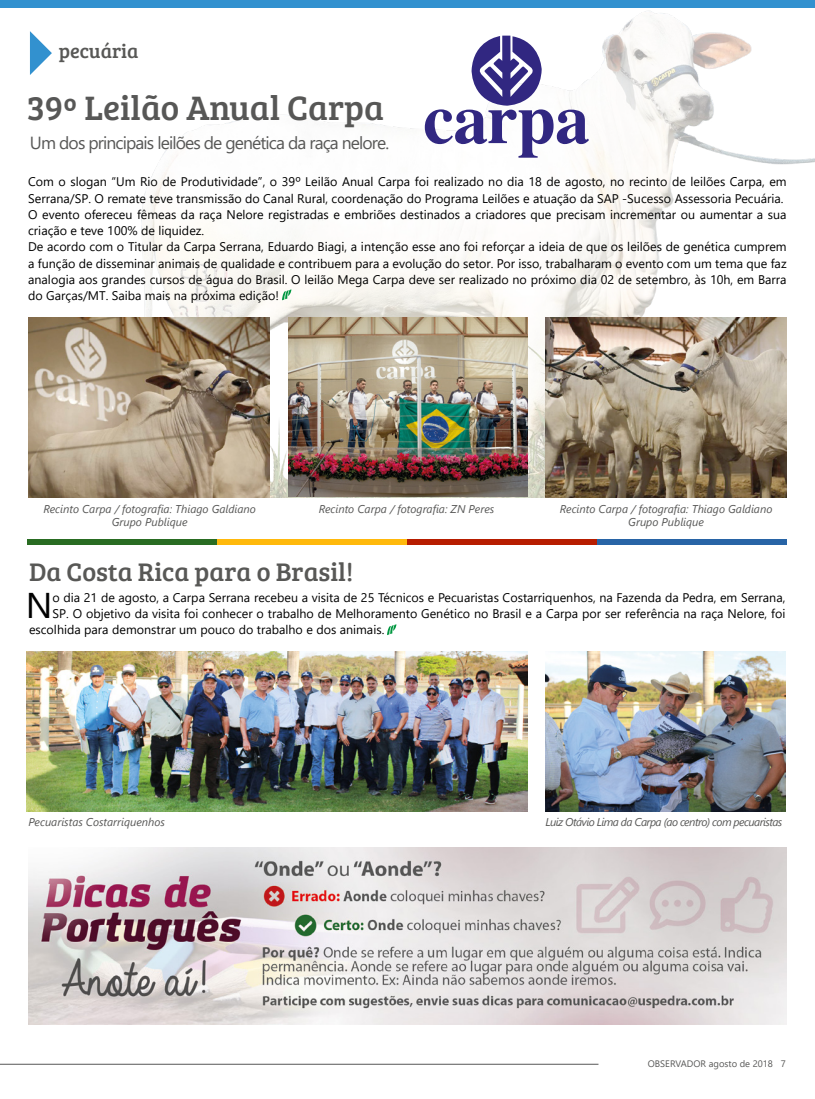
<style>
.page{position:relative;width:815px;height:1099px;background:#fff}
.page>*{position:absolute;margin:0;border:0;box-sizing:border-box;transform-origin:0 0}
.t1{font:35.75px "Segoe UI";color:#000}
.t2{font:35px "Bree Serif";color:#575756}
.t3{font:26.25px "Bree Serif";color:#585856}
.t4{font:20px "Bree Serif";color:#585856}
.t5{font:17.5px "Segoe UI";letter-spacing:-.05em;color:#575756}
.t6{font:12.5px/16.2px "Segoe UI";color:#000}
.t7{font:italic 11.25px/12.5px "Segoe UI";color:#575756;text-align:center}
.t8{font:italic 11.25px "Segoe UI";letter-spacing:-.05em;color:#575756}
.t9{font:9.38px "Segoe UI";color:#575756}
</style>
<div class="page">
<img style="left:141px;top:11px;width:674px;height:486px">
<img style="left:29px;top:847px;width:757px;height:177px">
<svg style="left:425px;top:36px;width:164px;height:122px"></svg>
<hr style="left:0;top:1063px;width:598px;height:1px;background:#575756">
<div style="left:0;top:0;width:815px;height:8px;background:#3291cf"></div>
<svg style="left:30px;top:31px;width:22px;height:44px"></svg>
<div style="left:27px;top:539px;width:190px;height:5px;background:#296c22"></div>
<div style="left:217px;top:539px;width:190px;height:5px;background:#ffb90c"></div>
<div style="left:407px;top:539px;width:190px;height:5px;background:#b71d00"></div>
<div style="left:597px;top:539px;width:190px;height:5px;background:#2864a6"></div>
<img style="left:29px;top:317px;width:240px;height:180px">
<img style="left:546px;top:317px;width:241px;height:181px">
<img style="left:288px;top:317px;width:240px;height:180px">
<img style="left:27px;top:651px;width:501px;height:160px">
<img style="left:545px;top:651px;width:240px;height:160px">
<svg style="left:387px;top:624px;width:9px;height:11px"></svg>
<svg style="left:282px;top:289px;width:9px;height:11px"></svg>
<h3 class="t4" style="left:59px;top:36px;width:81px">pecuária</h3>
<h2 class="t2" style="left:27px;top:83px;width:359px">39º Leilão Anual Carpa</h2>
<h3 class="t5" style="left:30px;top:126px;width:361px">Um dos principais leilões de genética da raça nelore.</h3>
<p class="t6" style="left:28px;top:173px;width:760px">Com o slogan “Um Rio de Produtividade”, o 39º Leilão Anual Carpa foi realizado no dia 18 de agosto, no recinto de leilões Carpa, em Serrana/SP. O remate teve transmissão do Canal Rural, coordenação do Programa Leilões e atuação da SAP -Sucesso Assessoria Pecuária.<br>O evento ofereceu fêmeas da raça Nelore registradas e embriões destinados a criadores que precisam incrementar ou aumentar a sua criação e teve 100% de liquidez.<br>De acordo com o Titular da Carpa Serrana, Eduardo Biagi, a intenção esse ano foi reforçar a ideia de que os leilões de genética cumprem a função de disseminar animais de qualidade e contribuem para a evolução do setor. Por isso, trabalharam o evento com um tema que faz analogia aos grandes cursos de água do Brasil. O leilão Mega Carpa deve ser realizado no próximo dia 02 de setembro, às 10h, em Barra do Garças/MT. Saiba mais na próxima edição!</p>
<p class="t7" style="left:43px;top:501px;width:214px">Recinto Carpa / fotografia: Thiago Galdiano<br>Grupo Publique</p>
<p class="t7" style="left:560px;top:501px;width:214px">Recinto Carpa / fotografia: Thiago Galdiano<br>Grupo Publique</p>
<p class="t7" style="left:319px;top:501px;width:177px">Recinto Carpa / fotografia: ZN Peres</p>
<h3 class="t3" style="left:29px;top:553px;width:326px">Da Costa Rica para o Brasil!</h3>
<h1 class="t1" style="left:26px;top:571px;width:28px">N</h1>
<p class="t6" style="left:52px;top:588px;width:734px">o dia 21 de agosto, a Carpa Serrana recebeu a visita de 25 Técnicos e Pecuaristas Costarriquenhos, na Fazenda da Pedra, em Serrana,</p>
<p class="t6" style="left:52px;top:604px;width:734px">SP. O objetivo da visita foi conhecer o trabalho de Melhoramento Genético no Brasil e a Carpa por ser referência na raça Nelore, foi</p>
<p class="t6" style="left:29px;top:620px;width:357px">escolhida para demonstrar um pouco do trabalho e dos animais.</p>
<p class="t7" style="left:28px;top:814px;width:138px">Pecuaristas Costarriquenhos</p>
<p class="t8" style="left:545px;top:811px;width:238px">Luiz Otávio Lima da Carpa (ao centro) com pecuaristas</p>
<p class="t9" style="left:648px;top:1054px;width:139px">OBSERVADOR agosto de 2018 7</p>
</div>
